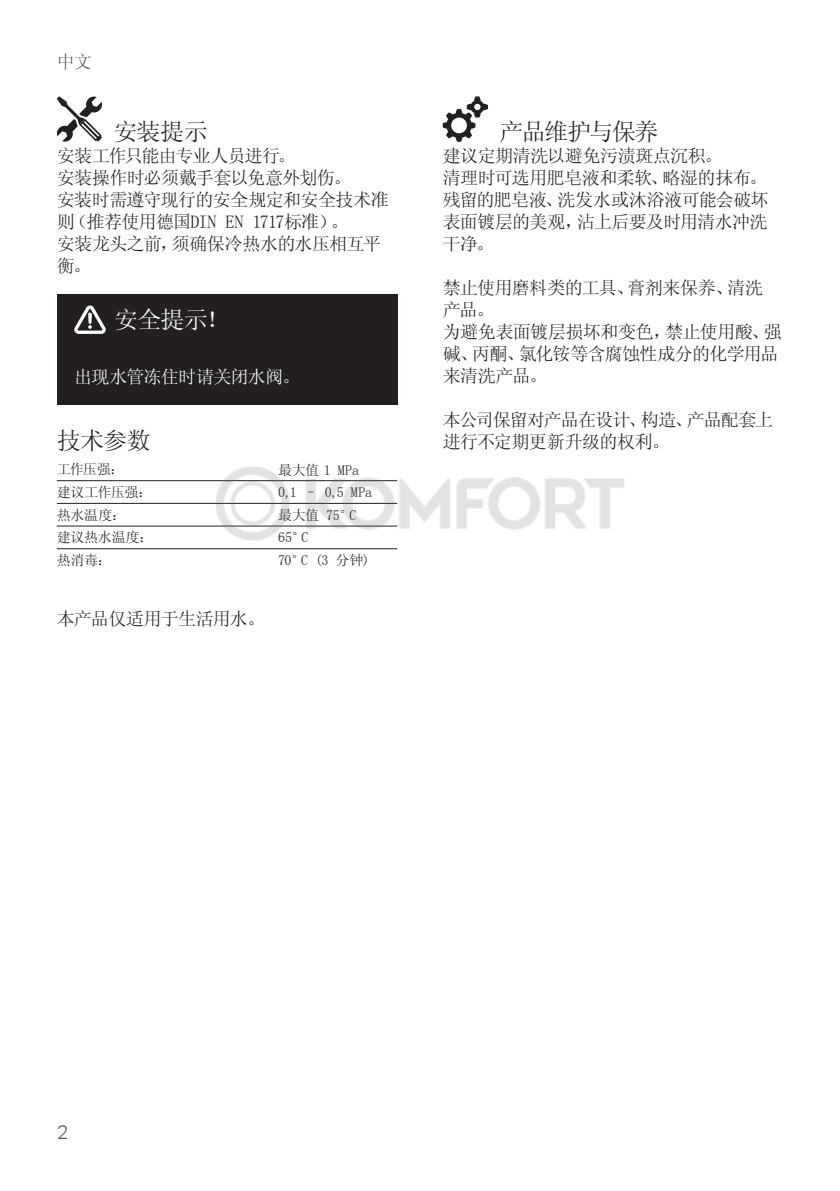
<style>
.page{position:relative;width:840px;height:1191px;background:#fff}
.page>*{position:absolute;margin:0;border:0;box-sizing:border-box;transform-origin:0 0}
.t1{font:24px "Sim Sun";letter-spacing:-.045em;color:#231f20}
.t2{font:24px "Sim Sun";letter-spacing:-.065em;color:#231f20}
.t3{font:24px "Sim Sun";color:#fff}
.t4{font:300 20px "Tondo Corp";color:#57585a}
.t5{font:18px/22px "Sim Sun";letter-spacing:-.035em;color:#231f20}
.t6{font:18px "Sim Sun";letter-spacing:-.04em;color:#fff}
.t7{font:18px "Sim Sun";color:#57585a}
.t8{font:14px "Sim Sun";letter-spacing:-.02em;color:#231f20}
</style>
<div class="page">
<div style="left:57px;top:294px;width:340px;height:110px;background:#231f20"></div>
<svg style="left:74px;top:305px;width:32px;height:29px"></svg>
<hr style="left:57px;top:480px;width:221px;height:1px;background:#231f20">
<hr style="left:57px;top:503px;width:221px;height:1px;background:#231f20">
<hr style="left:57px;top:526px;width:221px;height:1px;background:#231f20">
<hr style="left:57px;top:548px;width:221px;height:1px;background:#231f20">
<svg style="left:56px;top:96px;width:46px;height:46px"></svg>
<svg style="left:442px;top:96px;width:45px;height:46px"></svg>
<img style="left:210px;top:467px;width:415px;height:82px">
<p class="t7" style="left:57px;top:53px;width:37px">中文</p>
<h1 class="t1" style="left:113px;top:120px;width:96px">安装提示</h1>
<p class="t5" style="left:57px;top:145px;width:333px">安装工作只能由专业人员进行。<br>安装操作时必须戴手套以免意外划伤。<br>安装时需遵守现行的安全规定和安全技术准则（推荐使用德国DIN EN 1717标准）。<br>安装龙头之前，须确保冷热水的水压相互平衡。</p>
<h1 class="t3" style="left:114px;top:308px;width:116px">安全提示！</h1>
<p class="t6" style="left:74px;top:367px;width:227px">出现水管冻住时请关闭水阀。</p>
<h1 class="t1" style="left:57px;top:428px;width:95px">技术参数</h1>
<p class="t8" style="left:57px;top:461px;width:69px">工作压强：</p>
<p class="t8" style="left:278px;top:463px;width:82px">最大值 1 MPa</p>
<p class="t8" style="left:57px;top:485px;width:97px">建议工作压强：</p>
<p class="t8" style="left:278px;top:485px;width:96px">0,1 – 0,5 MPa</p>
<p class="t8" style="left:57px;top:508px;width:70px">热水温度：</p>
<p class="t8" style="left:278px;top:508px;width:80px">最大值 75°C</p>
<p class="t8" style="left:57px;top:530px;width:98px">建议热水温度：</p>
<p class="t8" style="left:278px;top:530px;width:32px">65°C</p>
<p class="t8" style="left:57px;top:553px;width:56px">热消毒：</p>
<p class="t8" style="left:278px;top:553px;width:93px">70°C (3 分钟)</p>
<p class="t5" style="left:57px;top:607px;width:210px">本产品仅适用于生活用水。</p>
<h1 class="t2" style="left:499px;top:120px;width:161px">产品维护与保养</h1>
<p class="t5" style="left:442px;top:145px;width:327px">建议定期清洗以避免污渍斑点沉积。<br>清理时可选用肥皂液和柔软、略湿的抹布。残留的肥皂液、洗发水或沐浴液可能会破坏表面镀层的美观，沾上后要及时用清水冲洗干净。</p>
<p class="t5" style="left:442px;top:277px;width:340px">禁止使用磨料类的工具、膏剂来保养、清洗产品。<br>为避免表面镀层损坏和变色，禁止使用酸、强碱、丙酮、氯化铵等含腐蚀性成分的化学用品来清洗产品。</p>
<p class="t5" style="left:442px;top:409px;width:332px">本公司保留对产品在设计、构造、产品配套上进行不定期更新升级的权利。</p>
<p class="t4" style="left:57px;top:1120px;width:14px">2</p>
</div>
